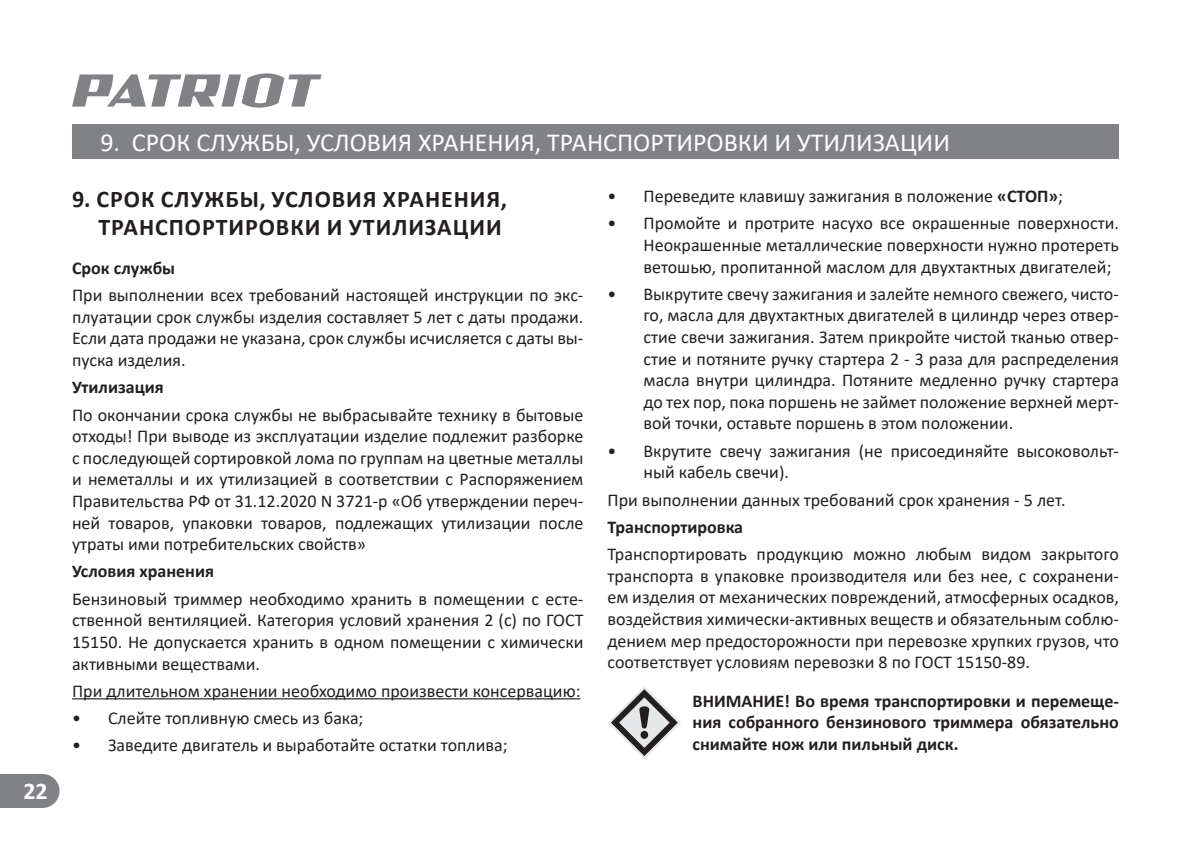
<style>
.page{position:relative;width:1191px;height:842px;background:#fff}
.page>*{position:absolute;margin:0;border:0;box-sizing:border-box;transform-origin:0 0}
.t1{font:26px "Calibri";color:#fff}
.t2{font:700 24px/28.8px "Calibri";letter-spacing:.04em;color:#231f20;text-align:right}
.t3{font:700 24px "Calibri";color:#fff}
.t4{font:18px/21.6px "Calibri";color:#231f20;text-align:justify}
.t5{font:700 18px/21.6px "Calibri";color:#231f20;text-align:justify}
.s1{font-weight:700}
</style>
<div class="page">
<svg style="left:72px;top:73px;width:249px;height:35px"></svg>
<div style="left:72px;top:124px;width:1047px;height:34px;background:#808285"></div>
<svg style="left:0;top:774px;width:60px;height:34px;background:#888a8d"></svg>
<hr style="left:72px;top:698px;width:508px;height:1px;background:#231f20">
<svg style="left:608px;top:686px;width:73px;height:73px"></svg>
<h2 class="t3" style="left:23px;top:774px;width:26px">22</h2>
<h1 class="t1" style="left:100px;top:124px;width:851px">9. СРОК СЛУЖБЫ, УСЛОВИЯ ХРАНЕНИЯ, ТРАНСПОРТИРОВКИ И УТИЛИЗАЦИИ</h1>
<h2 class="t2" style="left:72px;top:184px;width:436px">9. СРОК СЛУЖБЫ, УСЛОВИЯ ХРАНЕНИЯ,<br>ТРАНСПОРТИРОВКИ И УТИЛИЗАЦИИ</h2>
<p class="t5" style="left:72px;top:257px;width:105px">Срок службы</p>
<p class="t4" style="left:72px;top:284px;width:513px">При выполнении всех требований настоящей инструкции по экс&shy;плуатации срок службы изделия составляет 5 лет с даты продажи.<br>Если дата продажи не указана, срок службы исчисляется с даты вы&shy;пуска изделия.</p>
<p class="t5" style="left:72px;top:376px;width:93px">Утилизация</p>
<p class="t4" style="left:72px;top:403px;width:513px">По окончании срока службы не выбрасывайте технику в бытовые отходы! При выводе из эксплуатации изделие подлежит разборке с последующей сортировкой лома по группам на цветные металлы и неметаллы и их утилизацией в соответствии с Распоряжением Правительства РФ от 31.12.2020 N 3721-р «Об утверждении переч&shy;ней товаров, упаковки товаров, подлежащих утилизации после утраты ими потребительских свойств»</p>
<p class="t5" style="left:72px;top:560px;width:143px">Условия хранения</p>
<p class="t4" style="left:72px;top:587px;width:513px">Бензиновый триммер необходимо хранить в помещении с есте&shy;ственной вентиляцией. Категория условий хранения 2 (с) по ГОСТ 15150. Не допускается хранить в одном помещении с химически активными веществами.</p>
<p class="t4" style="left:72px;top:680px;width:510px">При длительном хранении необходимо произвести консервацию:</p>
<p class="t4" style="left:72px;top:707px;width:293px">• Слейте топливную смесь из бака;</p>
<p class="t4" style="left:72px;top:734px;width:437px">• Заведите двигатель и выработайте остатки топлива;</p>
<p class="t4" style="left:607px;top:185px;width:457px">• Переведите клавишу зажигания в положение <span class="s1">«СТОП»</span>;</p>
<p class="t4" style="left:643px;top:212px;width:477px;text-indent:-36px">• Промойте и протрите насухо все окрашенные поверхности.<br>Неокрашенные металлические поверхности нужно протереть ветошью, пропитанной маслом для двухтактных двигателей;</p>
<p class="t4" style="left:643px;top:283px;width:477px;text-indent:-36px">• Выкрутите свечу зажигания и залейте немного свежего, чисто&shy;го, масла для двухтактных двигателей в цилиндр через отвер&shy;стие свечи зажигания. Затем прикройте чистой тканью отвер&shy;стие и потяните ручку стартера 2 - 3 раза для распределения масла внутри цилиндра. Потяните медленно ручку стартера до тех пор, пока поршень не займет положение верхней мерт&shy;вой точки, оставьте поршень в этом положении.</p>
<p class="t4" style="left:643px;top:440px;width:477px;text-indent:-36px">• Вкрутите свечу зажигания (не присоединяйте высоковольт&shy;ный кабель свечи).</p>
<p class="t4" style="left:607px;top:488px;width:460px">При выполнении данных требований срок хранения - 5 лет.</p>
<p class="t5" style="left:607px;top:516px;width:137px">Транспортировка</p>
<p class="t4" style="left:607px;top:543px;width:513px">Транспортировать продукцию можно любым видом закрытого транспорта в упаковке производителя или без нее, с сохранени&shy;ем изделия от механических повреждений, атмосферных осадков, воздействия химически-активных веществ и обязательным соблю&shy;дением мер предосторожности при перевозке хрупких грузов, что соответствует условиям перевозки 8 по ГОСТ 15150-89.</p>
<p class="t5" style="left:692px;top:690px;width:428px">ВНИМАНИЕ! Во время транспортировки и перемеще&shy;ния собранного бензинового триммера обязательно снимайте нож или пильный диск.</p>
</div>
